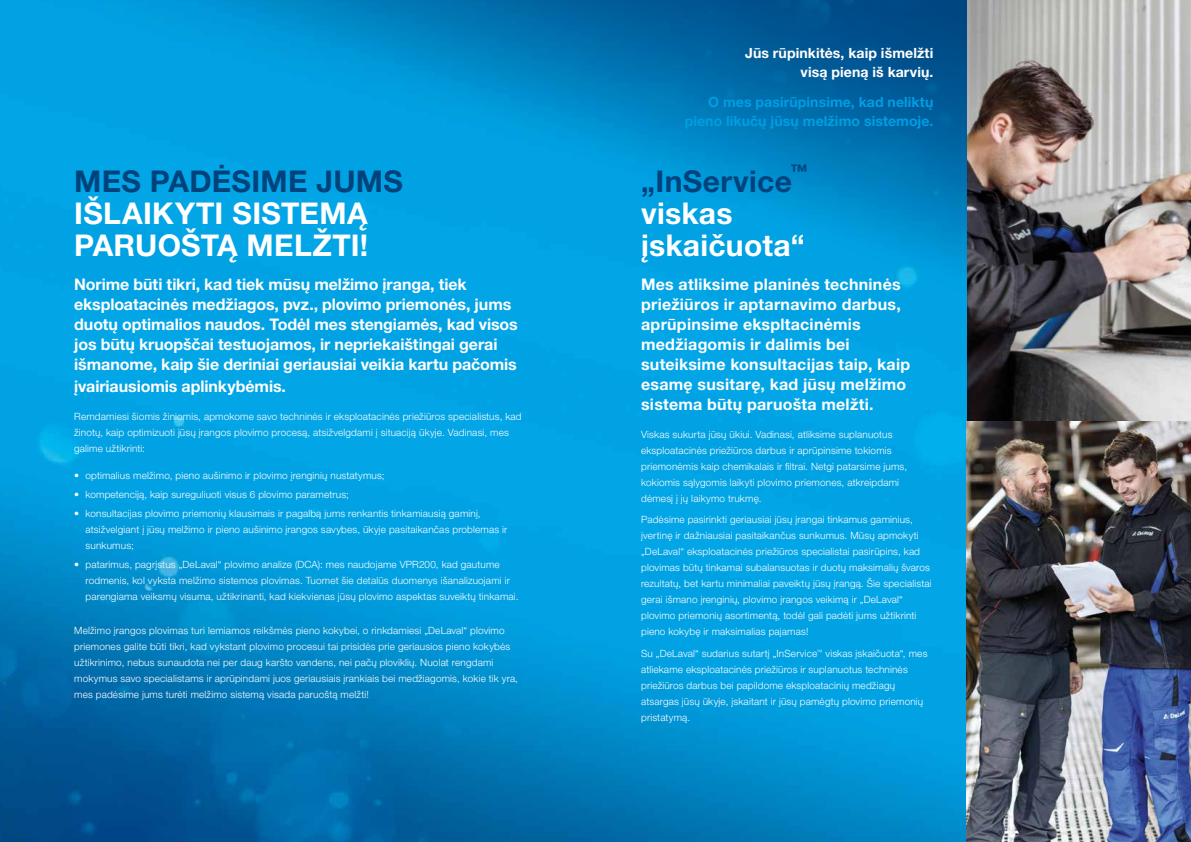
<style>
.page{position:relative;width:1191px;height:842px;background:#fff}
.page>*{position:absolute;margin:0;border:0;box-sizing:border-box;transform-origin:0 0}
.t1{font:700 30px/32px "Helvetica Neue LT Pro";letter-spacing:.01em;color:#fff}
.t2{font:700 30px "Helvetica Neue LT Pro";letter-spacing:.01em;color:#00437c}
.t3{font:700 17.5px "Helvetica Neue LT Pro";color:#00437c}
.t4{font:700 16px/20px "Helvetica Neue LT Pro";color:#fff}
.t5{font:700 14.1px/19.4px "Helvetica Neue LT Pro";letter-spacing:.005em;color:#009ee3;text-align:right}
.t6{font:700 14.1px/19.4px "Helvetica Neue LT Pro";letter-spacing:.005em;color:#fff;text-align:right}
.t7{font:300 10px/16px "Helvetica Neue LT Pro";letter-spacing:.015em;color:#fff}
</style>
<div class="page">
<img style="left:0;top:0;width:967px;height:842px">
<img style="left:967px;top:0;width:224px;height:842px">
<svg style="left:154px;top:0;width:813px;height:322px;background:#008fcf"></svg>
<h1 class="t2" style="left:74px;top:162px;width:330px">MES PADĖSIME JUMS</h1>
<h1 class="t1" style="left:74px;top:196px;width:296px">IŠLAIKYTI SISTEMĄ<br>PARUOŠTĄ MELŽTI!</h1>
<p class="t4" style="left:74px;top:274px;width:445px">Norime būti tikri, kad tiek mūsų melžimo įranga, tiek eksploatacinės medžiagos, pvz., plovimo priemonės, jums duotų optimalios naudos. Todėl mes stengiamės, kad visos jos būtų kruopščai testuojamos, ir nepriekaištingai gerai išmanome, kaip šie deriniai geriausiai veikia kartu pačomis</p>
<h3 class="t4" style="left:74px;top:376px;width:213px">įvairiausiomis aplinkybėmis.</h3>
<p class="t7" style="left:74px;top:408px;width:449px">Remdamiesi šiomis žiniomis, apmokome savo techninės ir eksploatacinės priežiūros specialistus, kad žinotų, kaip optimizuoti jūsų įrangos plovimo procesą, atsižvelgdami į situaciją ūkyje. Vadinasi, mes galime užtikrinti:</p>
<p class="t7" style="left:74px;top:467px;width:312px">• optimalius melžimo, pieno aušinimo ir plovimo įrenginių nustatymus;</p>
<p class="t7" style="left:74px;top:486px;width:276px">• kompetenciją, kaip sureguliuoti visus 6 plovimo parametrus;</p>
<p class="t7" style="left:86px;top:505px;width:423px;text-indent:-11px">• konsultacijas plovimo priemonių klausimais ir pagalbą jums renkantis tinkamiausią gaminį, atsižvelgiant į jūsų melžimo ir pieno aušinimo įrangos savybes, ūkyje pasitaikančas problemas ir sunkumus;</p>
<p class="t7" style="left:86px;top:556px;width:434px;text-indent:-11px">• patarimus, pagrįstus „DeLaval“ plovimo analize (DCA): mes naudojame VPR200, kad gautume rodmenis, kol vyksta melžimo sistemos plovimas. Tuomet šie detalūs duomenys išanalizuojami ir parengiama veiksmų visuma, užtikrinanti, kad kiekvienas jūsų plovimo aspektas suveiktų tinkamai.</p>
<p class="t7" style="left:74px;top:623px;width:445px">Melžimo įrangos plovimas turi lemiamos reikšmės pieno kokybei, o rinkdamiesi „DeLaval“ plovimo priemones galite būti tikri, kad vykstant plovimo procesui tai prisidės prie geriausios pieno kokybės užtikrinimo, nebus sunaudota nei per daug karšto vandens, nei pačų ploviklių. Nuolat rengdami mokymus savo specialistams ir aprūpindami juos geriausiais įrankiais bei medžiagomis, kokie tik yra, mes padėsime jums turėti melžimo sistemą visada paruoštą melžti!</p>
<h3 class="t6" style="left:745px;top:43px;width:190px">Jūs rūpinkitės, kaip išmelžti visą pieną iš karvių.</h3>
<h3 class="t5" style="left:684px;top:92px;width:250px">O mes pasirūpinsime, kad neliktų pieno likučų jūsų melžimo sistemoje.</h3>
<h2 class="t3" style="left:790px;top:159px;width:19px">™</h2>
<h1 class="t1" style="left:641px;top:196px;width:165px">viskas įskaičuota“</h1>
<h1 class="t2" style="left:641px;top:162px;width:152px">„InService</h1>
<h3 class="t4" style="left:641px;top:274px;width:271px">Mes atliksime planinės techninės priežiūros ir aptarnavimo darbus, aprūpinsime ekspltacinėmis medžiagomis ir dalimis bei suteiksime konsultacijas taip, kaip esamę susitarę, kad jūsų melžimo sistema būtų paruošta melžti.</h3>
<p class="t7" style="left:641px;top:426px;width:267px">Viskas sukurta jūsų ūkiui. Vadinasi, atliksime suplanuotus eksploatacinės priežiūros darbus ir aprūpinsime tokiomis priemonėmis kaip chemikalais ir filtrai. Netgi patarsime jums, kokiomis sąlygomis laikyti plovimo priemones, atkreipdami dėmesį į jų laikymo trukmę.</p>
<p class="t7" style="left:641px;top:512px;width:292px">Padėsime pasirinkti geriausiai jūsų įrangai tinkamus gaminius, įvertinę ir dažniausiai pasitaikančus sunkumus. Mūsų apmokyti „DeLaval“ eksploatacinės priežiūros specialistai pasirūpins, kad plovimas būtų tinkamai subalansuotas ir duotų maksimalių švaros rezultatų, bet kartu minimaliai paveiktų jūsų įrangą. Šie specialistai gerai išmano įrenginių, plovimo įrangos veikimą ir „DeLaval“ plovimo priemonių asortimentą, todėl gali padėti jums užtikrinti pieno kokybę ir maksimalias pajamas!</p>
<p class="t7" style="left:641px;top:645px;width:288px">Su „DeLaval“ sudarius sutartį „InService<sup>™</sup> viskas įskaičuota“, mes atliekame eksploatacinės priežiūros ir suplanuotus techninės priežiūros darbus bei papildome eksploatacinių medžiagų atsargas jūsų ūkyje, įskaitant ir jūsų pamėgtų plovimo priemonių pristatymą.</p>
</div>
